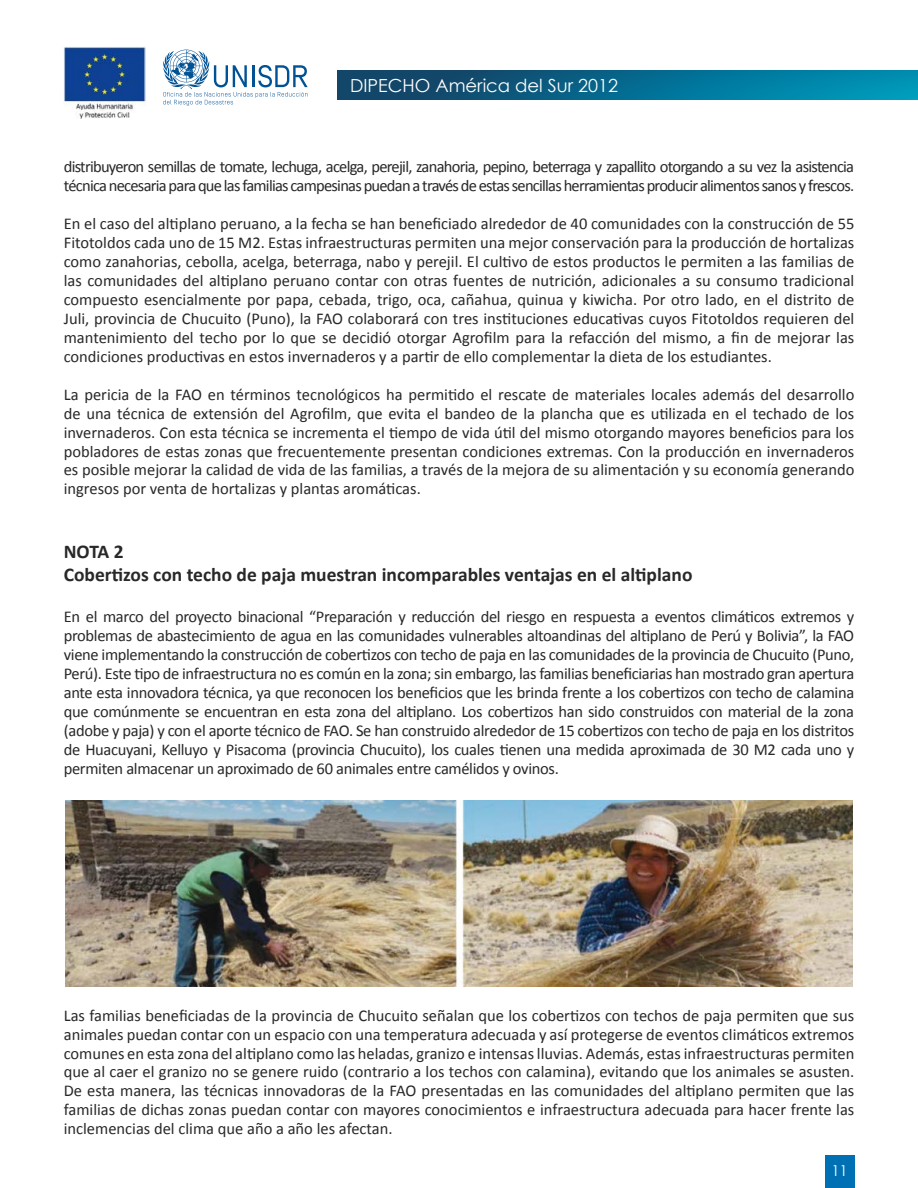
<style>
.page{position:relative;width:918px;height:1188px;background:#fff}
.page>*{position:absolute;margin:0;border:0;box-sizing:border-box;transform-origin:0 0}
.t1{font:700 19.5px/22.5px "Calibri";color:#292829}
.t2{font:18px "Century Gothic";color:#fff}
.t3{font:16.5px/18.9px "Calibri";letter-spacing:-.045em;color:#292829;text-align:justify}
.t4{font:15px "Century Gothic";color:#fff}
</style>
<div class="page">
<div style="left:338px;top:70px;width:580px;height:30px;background:linear-gradient(to right,#143c60,#0098bc)"></div>
<svg style="left:163px;top:50px;width:145px;height:56px"></svg>
<img style="left:64px;top:46px;width:82px;height:73px">
<img style="left:65px;top:800px;width:788px;height:186px">
<div style="left:825px;top:1156px;width:29px;height:32px;background:#0070b5"></div>
<p class="t2" style="left:350px;top:75px;width:269px">DIPECHO América del Sur 2012</p>
<p class="t3" style="left:64px;top:157px;width:792px">distribuyeron semillas de tomate, lechuga, acelga, perejil, zanahoria, pepino, beterraga y zapallito otorgando a su vez la asistencia técnica necesaria para que las familias campesinas puedan a través de estas sencillas herramientas producir alimentos sanos y frescos.</p>
<p class="t3" style="left:64px;top:214px;width:792px">En el caso del altiplano peruano, a la fecha se han beneficiado alrededor de 40 comunidades con la construcción de 55<br>Fitotoldos cada uno de 15 M2. Estas infraestructuras permiten una mejor conservación para la producción de hortalizas como zanahorias, cebolla, acelga, beterraga, nabo y perejil. El cultivo de estos productos le permiten a las familias de las comunidades del altiplano peruano contar con otras fuentes de nutrición, adicionales a su consumo tradicional compuesto esencialmente por papa, cebada, trigo, oca, cañahua, quinua y kiwicha. Por otro lado, en el distrito de Juli, provincia de Chucuito (Puno), la FAO colaborará con tres instituciones educativas cuyos Fitotoldos requieren del mantenimiento del techo por lo que se decidió otorgar Agrofilm para la refacción del mismo, a fin de mejorar las condiciones productivas en estos invernaderos y a partir de ello complementar la dieta de los estudiantes.</p>
<p class="t3" style="left:64px;top:385px;width:792px">La pericia de la FAO en términos tecnológicos ha permitido el rescate de materiales locales además del desarrollo de una técnica de extensión del Agrofilm, que evita el bandeo de la plancha que es utilizada en el techado de los invernaderos. Con esta técnica se incrementa el tiempo de vida útil del mismo otorgando mayores beneficios para los pobladores de estas zonas que frecuentemente presentan condiciones extremas. Con la producción en invernaderos es posible mejorar la calidad de vida de las familias, a través de la mejora de su alimentación y su economía generando ingresos por venta de hortalizas y plantas aromáticas.</p>
<p class="t1" style="left:64px;top:541px;width:630px">NOTA 2<br>Cobertizos con techo de paja muestran incomparables ventajas en el altiplano</p>
<p class="t3" style="left:64px;top:607px;width:792px">En el marco del proyecto binacional “Preparación y reducción del riesgo en respuesta a eventos climáticos extremos y problemas de abastecimiento de agua en las comunidades vulnerables altoandinas del altiplano de Perú y Bolivia”, la FAO viene implementando la construcción de cobertizos con techo de paja en las comunidades de la provincia de Chucuito (Puno, Perú). Este tipo de infraestructura no es común en la zona; sin embargo, las familias beneficiarias han mostrado gran apertura ante esta innovadora técnica, ya que reconocen los beneficios que les brinda frente a los cobertizos con techo de calamina que comúnmente se encuentran en esta zona del altiplano. Los cobertizos han sido construidos con material de la zona (adobe y paja) y con el aporte técnico de FAO. Se han construido alrededor de 15 cobertizos con techo de paja en los distritos de Huacuyani, Kelluyo y Pisacoma (provincia Chucuito), los cuales tienen una medida aproximada de 30 M2 cada uno y permiten almacenar un aproximado de 60 animales entre camélidos y ovinos.</p>
<p class="t3" style="left:64px;top:1006px;width:792px">Las familias beneficiadas de la provincia de Chucuito señalan que los cobertizos con techos de paja permiten que sus animales puedan contar con un espacio con una temperatura adecuada y así protegerse de eventos climáticos extremos comunes en esta zona del altiplano como las heladas, granizo e intensas lluvias. Además, estas infraestructuras permiten que al caer el granizo no se genere ruido (contrario a los techos con calamina), evitando que los animales se asusten.<br>De esta manera, las técnicas innovadoras de la FAO presentadas en las comunidades del altiplano permiten que las familias de dichas zonas puedan contar con mayores conocimientos e infraestructura adecuada para hacer frente las inclemencias del clima que año a año les afectan.</p>
<p class="t4" style="left:832px;top:1161px;width:18px">11</p>
</div>
